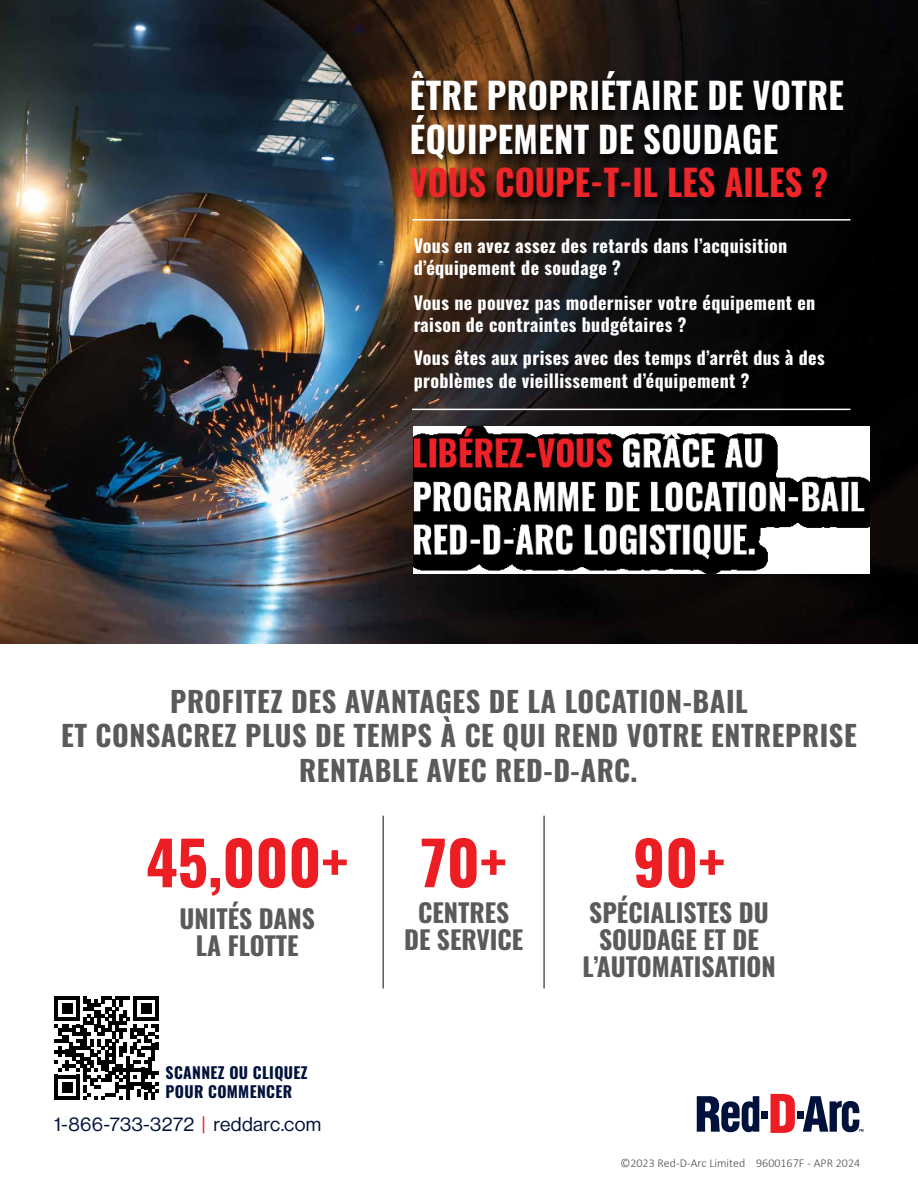
<style>
.page{position:relative;width:918px;height:1188px;background:#fff}
.page>*{position:absolute;margin:0;border:0;box-sizing:border-box;transform-origin:0 0}
.t1{font:60px "Oswald";color:#ed1d24}
.t2{font:700 36px/43.2px "Oswald";letter-spacing:.01em;color:#fff;scale:.96 1}
.t3{font:28.5px "Oswald";letter-spacing:.02em;color:#5a5a5a}
.t4{font:25.5px/27px "Oswald";color:#5a5a5a;text-align:center}
.t5{font:19.5px "N Haas Grotesk DS Std 55 Rg";letter-spacing:.02em;color:#00123b}
.t6{font:18px/22.5px "Oswald";letter-spacing:.02em;color:#fff}
.t7{font:15.75px/19.5px "Oswald";letter-spacing:.02em;color:#00123b}
.t8{font:300 12px "Calibri";color:#4d4d4f}
.s1{color:#ee2529}
.s2{color:#ed2127}
.s3{color:#ed1d24}
</style>
<div class="page">
<img style="left:0;top:0;width:918px;height:644px">
<hr style="left:412px;top:219px;width:438px;height:2px;background:#fff">
<hr style="left:412px;top:409px;width:438px;height:1px;background:#fff">
<svg style="left:55px;top:996px;width:104px;height:104px"></svg>
<hr style="left:382px;top:816px;width:2px;height:172px;background:#5a5a5a">
<hr style="left:543px;top:816px;width:2px;height:172px;background:#5a5a5a">
<svg style="left:771px;top:1094px;width:24px;height:39px"></svg>
<svg style="left:697px;top:1096px;width:62px;height:37px"></svg>
<div style="left:762px;top:1112px;width:6px;height:7px;background:#00123b"></div>
<div style="left:797px;top:1112px;width:7px;height:7px;background:#00123b"></div>
<svg style="left:803px;top:1096px;width:60px;height:36px"></svg>
<img style="left:406px;top:69px;width:452px;height:146px">
<img style="left:413px;top:427px;width:456px;height:146px">
<h2 class="t2" style="left:410px;top:75px;width:454px">ÊTRE PROPRIÉTAIRE DE VOTRE<br>ÉQUIPEMENT DE SOUDAGE<br><span class="s1">VOUS COUPE-T-IL LES AILES</span> <span class="s2">?</span></h2>
<p class="t6" style="left:414px;top:232px;width:375px">Vous en avez assez des retards dans l’acquisition d’équipement de soudage ?</p>
<p class="t6" style="left:414px;top:289px;width:403px">Vous ne pouvez pas moderniser votre équipement en raison de contraintes budgétaires ?</p>
<p class="t6" style="left:414px;top:345px;width:413px">Vous êtes aux prises avec des temps d’arrêt dus à des problèmes de vieillissement d’équipement ?</p>
<h3 class="t3" style="left:170px;top:676px;width:579px">PROFITEZ DES AVANTAGES DE LA LOCATION-BAIL</h3>
<h3 class="t3" style="left:61px;top:710px;width:797px">ET CONSACREZ PLUS DE TEMPS À CE QUI REND VOTRE ENTREPRISE</h3>
<h3 class="t3" style="left:299px;top:745px;width:340px">RENTABLE AVEC RED-D-ARC.</h3>
<h1 class="t1" style="left:146px;top:809px;width:204px">45,000+</h1>
<h3 class="t4" style="left:180px;top:903px;width:137px">UNITÉS DANS<br>LA FLOTTE</h3>
<p class="t7" style="left:166px;top:1061px;width:144px">SCANNEZ OU CLIQUEZ<br>POUR COMMENCER</p>
<p class="t5" style="left:54px;top:1114px;width:269px">1-866-733-3272 <span class="s3">|</span> reddarc.com</p>
<h1 class="t1" style="left:421px;top:809px;width:88px">70+</h1>
<h3 class="t4" style="left:404px;top:897px;width:121px">CENTRES<br>DE SERVICE</h3>
<h1 class="t1" style="left:633px;top:809px;width:94px">90+</h1>
<h3 class="t4" style="left:582px;top:897px;width:195px">SPÉCIALISTES DU<br>SOUDAGE ET DE<br>L’AUTOMATISATION</h3>
<p class="t8" style="left:620px;top:1155px;width:241px">©2023 Red-D-Arc Limited 9600167F - APR 2024</p>
</div>
